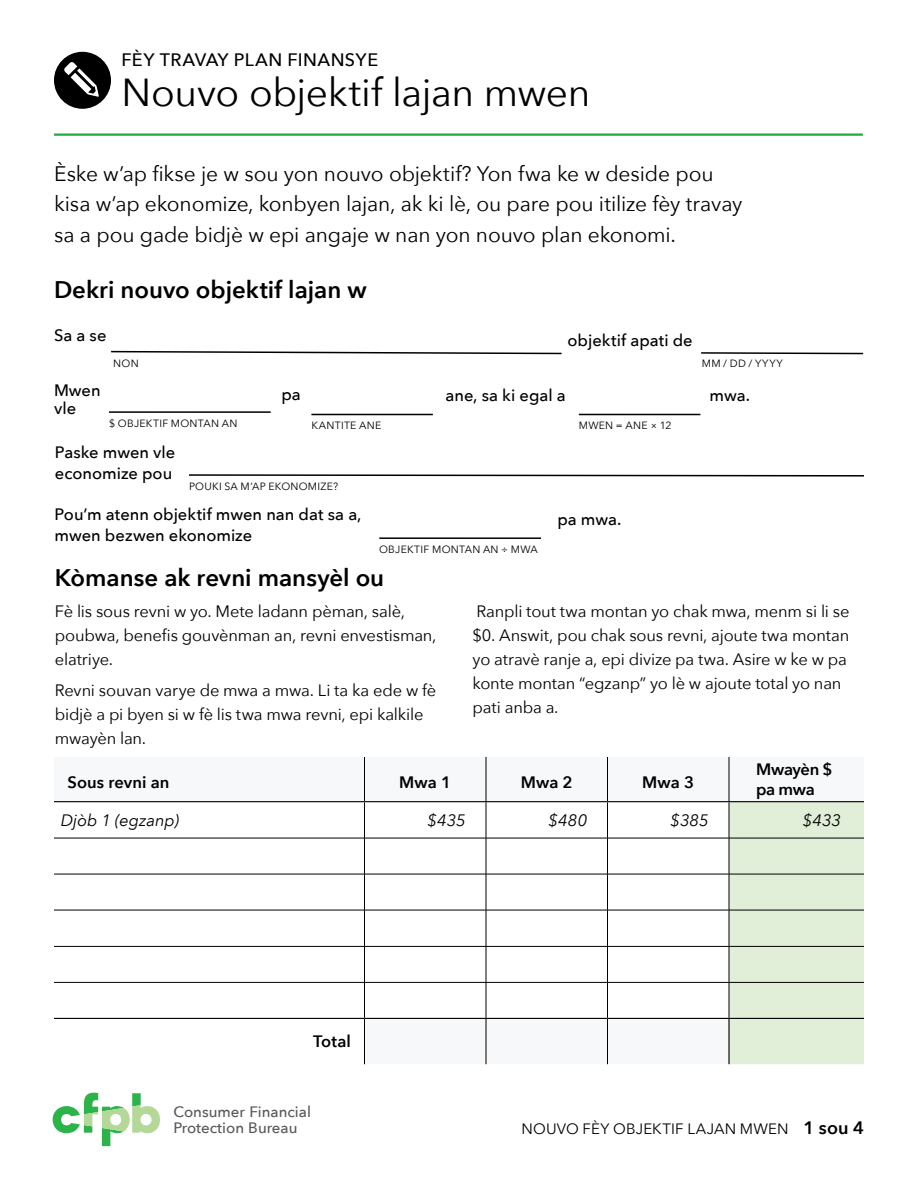
<style>
.page{position:relative;width:918px;height:1188px;background:#fff}
.page>*{position:absolute;margin:0;border:0;box-sizing:border-box;transform-origin:0 0}
.t1{font:39px "Avenir Next";letter-spacing:-.015em;color:#000}
.t2{font:600 24px "Avenir Next";color:#000}
.t3{font:21px/30px "Avenir Next";letter-spacing:-.005em;color:#000}
.t4{font:500 18px "Avenir Next";letter-spacing:.025em;color:#000}
.t5{font:16.5px/24px "Avenir Next";letter-spacing:-.01em;color:#000}
.t6{font:500 16.5px/21px "Avenir Next";color:#000}
.t7{font:italic 16.5px "Avenir Next";color:#000}
.t8{font:600 16.5px "Avenir Next";letter-spacing:.005em;color:#000}
.t9{font:600 16.5px/19.5px "Avenir Next";letter-spacing:-.02em;color:#000}
.t10{font:500 15.15px/15.3px "Avenir Next";color:#58595b}
.t11{font:15px "Avenir Next";letter-spacing:.01em;color:#000}
.t12{font:10.5px "Avenir Next";letter-spacing:.025em;color:#000}
.s1{font-weight:600;font-size:18px}
</style>
<div class="page">
<hr style="left:54px;top:133px;width:809px;height:3px;background:#20aa3f">
<svg style="left:54px;top:757px;width:675px;height:307px"></svg>
<div style="left:730px;top:802px;width:134px;height:262px;background:#e2efd8"></div>
<hr style="left:54px;top:838px;width:310px;height:1px;background:#000">
<hr style="left:364px;top:838px;width:122px;height:1px;background:#000">
<hr style="left:486px;top:838px;width:122px;height:1px;background:#000">
<hr style="left:608px;top:838px;width:121px;height:1px;background:#000">
<hr style="left:729px;top:838px;width:135px;height:1px;background:#000">
<hr style="left:54px;top:874px;width:310px;height:1px;background:#000">
<hr style="left:364px;top:874px;width:122px;height:1px;background:#000">
<hr style="left:486px;top:874px;width:122px;height:1px;background:#000">
<hr style="left:608px;top:874px;width:121px;height:1px;background:#000">
<hr style="left:54px;top:910px;width:310px;height:1px;background:#000">
<hr style="left:364px;top:910px;width:122px;height:1px;background:#000">
<hr style="left:486px;top:910px;width:122px;height:1px;background:#000">
<hr style="left:608px;top:910px;width:121px;height:1px;background:#000">
<hr style="left:54px;top:946px;width:310px;height:1px;background:#000">
<hr style="left:364px;top:946px;width:122px;height:1px;background:#000">
<hr style="left:486px;top:946px;width:122px;height:1px;background:#000">
<hr style="left:608px;top:946px;width:121px;height:1px;background:#000">
<hr style="left:54px;top:982px;width:310px;height:1px;background:#000">
<hr style="left:364px;top:982px;width:122px;height:1px;background:#000">
<hr style="left:486px;top:982px;width:122px;height:1px;background:#000">
<hr style="left:608px;top:982px;width:121px;height:1px;background:#000">
<hr style="left:364px;top:802px;width:1px;height:36px;background:#000">
<hr style="left:486px;top:802px;width:1px;height:36px;background:#000">
<hr style="left:607px;top:802px;width:1px;height:36px;background:#000">
<hr style="left:729px;top:802px;width:1px;height:36px;background:#000">
<hr style="left:364px;top:838px;width:1px;height:36px;background:#000">
<hr style="left:486px;top:838px;width:1px;height:36px;background:#000">
<hr style="left:607px;top:838px;width:1px;height:36px;background:#000">
<hr style="left:729px;top:838px;width:1px;height:36px;background:#000">
<hr style="left:364px;top:874px;width:1px;height:36px;background:#000">
<hr style="left:486px;top:874px;width:1px;height:36px;background:#000">
<hr style="left:607px;top:874px;width:1px;height:36px;background:#000">
<hr style="left:729px;top:874px;width:1px;height:36px;background:#000">
<hr style="left:364px;top:910px;width:1px;height:36px;background:#000">
<hr style="left:486px;top:910px;width:1px;height:36px;background:#000">
<hr style="left:607px;top:910px;width:1px;height:36px;background:#000">
<hr style="left:729px;top:910px;width:1px;height:36px;background:#000">
<hr style="left:364px;top:947px;width:1px;height:35px;background:#000">
<hr style="left:486px;top:947px;width:1px;height:35px;background:#000">
<hr style="left:607px;top:947px;width:1px;height:35px;background:#000">
<hr style="left:729px;top:947px;width:1px;height:35px;background:#000">
<hr style="left:364px;top:983px;width:1px;height:35px;background:#000">
<hr style="left:486px;top:983px;width:1px;height:35px;background:#000">
<hr style="left:607px;top:983px;width:1px;height:35px;background:#000">
<hr style="left:729px;top:983px;width:1px;height:35px;background:#000">
<hr style="left:486px;top:1019px;width:1px;height:45px;background:#000">
<hr style="left:607px;top:1019px;width:1px;height:45px;background:#000">
<hr style="left:54px;top:801px;width:310px;height:1px;background:#000">
<hr style="left:364px;top:801px;width:122px;height:1px;background:#000">
<hr style="left:486px;top:801px;width:122px;height:1px;background:#000">
<hr style="left:608px;top:801px;width:121px;height:1px;background:#000">
<hr style="left:729px;top:801px;width:135px;height:1px;background:#000">
<hr style="left:364px;top:1019px;width:1px;height:45px;background:#000">
<hr style="left:729px;top:757px;width:1px;height:44px;background:#000">
<hr style="left:486px;top:757px;width:1px;height:44px;background:#000">
<hr style="left:607px;top:757px;width:1px;height:44px;background:#000">
<hr style="left:364px;top:757px;width:1px;height:44px;background:#000">
<hr style="left:54px;top:1018px;width:310px;height:1px;background:#000">
<hr style="left:364px;top:1018px;width:122px;height:1px;background:#000">
<hr style="left:486px;top:1018px;width:122px;height:1px;background:#000">
<hr style="left:608px;top:1018px;width:121px;height:1px;background:#000">
<hr style="left:729px;top:1018px;width:135px;height:1px;background:#000">
<hr style="left:728px;top:1019px;width:2px;height:45px;background:#000">
<hr style="left:729px;top:874px;width:135px;height:1px;background:#000">
<hr style="left:729px;top:910px;width:135px;height:1px;background:#000">
<hr style="left:729px;top:946px;width:135px;height:1px;background:#000">
<hr style="left:729px;top:982px;width:135px;height:1px;background:#000">
<hr style="left:379px;top:537px;width:162px;height:2px;background:#000">
<svg style="left:701px;top:352px;width:163px;height:3px"></svg>
<hr style="left:109px;top:411px;width:162px;height:2px;background:#000">
<svg style="left:189px;top:474px;width:675px;height:3px"></svg>
<hr style="left:311px;top:414px;width:122px;height:1px;background:#000">
<hr style="left:579px;top:414px;width:121px;height:1px;background:#000">
<svg style="left:111px;top:350px;width:451px;height:5px"></svg>
<svg style="left:53px;top:1093px;width:107px;height:53px"></svg>
<h1 class="t4" style="left:122px;top:44px;width:258px">FÈY TRAVAY PLAN FINANSYE</h1>
<h1 class="t1" style="left:122px;top:60px;width:470px">Nouvo objektif lajan mwen</h1>
<p class="t3" style="left:54px;top:158px;width:690px">Èske w’ap fikse je w sou yon nouvo objektif? Yon fwa ke w deside pou kisa w’ap ekonomize, konbyen lajan, ak ki lè, ou pare pou itilize fèy travay sa a pou gade bidjè w epi angaje w nan yon nouvo plan ekonomi.</p>
<h2 class="t2" style="left:54px;top:269px;width:314px">Dekri nouvo objektif lajan w</h2>
<p class="t6" style="left:54px;top:324px;width:54px">Sa a se</p>
<p class="t12" style="left:113px;top:355px;width:27px">NON</p>
<p class="t6" style="left:568px;top:329px;width:127px">objektif apati de</p>
<p class="t12" style="left:702px;top:355px;width:82px">MM / DD / YYYY</p>
<p class="t6" style="left:54px;top:381px;width:48px;line-height:18px">Mwen vle</p>
<p class="t12" style="left:109px;top:415px;width:130px">$ OBJEKTIF MONTAN AN</p>
<p class="t6" style="left:281px;top:383px;width:21px">pa</p>
<p class="t12" style="left:311px;top:416px;width:71px">KANTITE ANE</p>
<p class="t6" style="left:55px;top:441px;width:122px">Paske mwen vle economize pou</p>
<p class="t12" style="left:189px;top:477px;width:151px">POUKI SA M’AP EKONOMIZE?</p>
<p class="t6" style="left:55px;top:503px;width:309px">Pou’m atenn objektif mwen nan dat sa a, mwen bezwen ekonomize</p>
<p class="t6" style="left:445px;top:384px;width:122px">ane, sa ki egal a</p>
<p class="t12" style="left:579px;top:416px;width:94px">MWEN = ANE × 12</p>
<p class="t6" style="left:557px;top:508px;width:66px">pa mwa.</p>
<p class="t12" style="left:379px;top:540px;width:160px">OBJEKTIF MONTAN AN ÷ MWA</p>
<p class="t6" style="left:710px;top:384px;width:42px">mwa.</p>
<h2 class="t2" style="left:55px;top:558px;width:331px">Kòmanse ak revni mansyèl ou</h2>
<p class="t5" style="left:55px;top:599px;width:383px">Fè lis sous revni w yo. Mete ladann pèman, salè, poubwa, benefis gouvènman an, revni envestisman, elatriye.</p>
<p class="t5" style="left:55px;top:678px;width:383px">Revni souvan varye de mwa a mwa. Li ta ka ede w fè bidjè a pi byen si w fè lis twa mwa revni, epi kalkile mwayèn lan.</p>
<p class="t5" style="left:473px;top:599px;width:378px">Ranpli tout twa montan yo chak mwa, menm si li se $0. Answit, pou chak sous revni, ajoute twa montan yo atravè ranje a, epi divize pa twa. Asire w ke w pa konte montan “egzanp” yo lè w ajoute total yo nan pati anba a.</p>
<p class="t8" style="left:68px;top:768px;width:104px">Sous revni an</p>
<p class="t8" style="left:399px;top:768px;width:53px">Mwa 1</p>
<p class="t8" style="left:521px;top:768px;width:53px">Mwa 2</p>
<p class="t8" style="left:642px;top:768px;width:53px">Mwa 3</p>
<p class="t9" style="left:756px;top:760px;width:78px">Mwayèn $ pa mwa</p>
<p class="t7" style="left:61px;top:806px;width:120px">Djòb 1 (egzanp)</p>
<p class="t7" style="left:428px;top:806px;width:40px">$435</p>
<p class="t7" style="left:549px;top:806px;width:40px">$480</p>
<p class="t7" style="left:671px;top:806px;width:40px">$385</p>
<p class="t7" style="left:803px;top:806px;width:40px">$433</p>
<p class="t8" style="left:313px;top:1027px;width:39px">Total</p>
<p class="t10" style="left:174px;top:1104px;width:139px">Consumer Financial<br>Protection Bureau</p>
<p class="t11" style="left:522px;top:1116px;width:344px">NOUVO FÈY OBJEKTIF LAJAN MWEN <span class="s1">1 sou 4</span></p>
</div>
